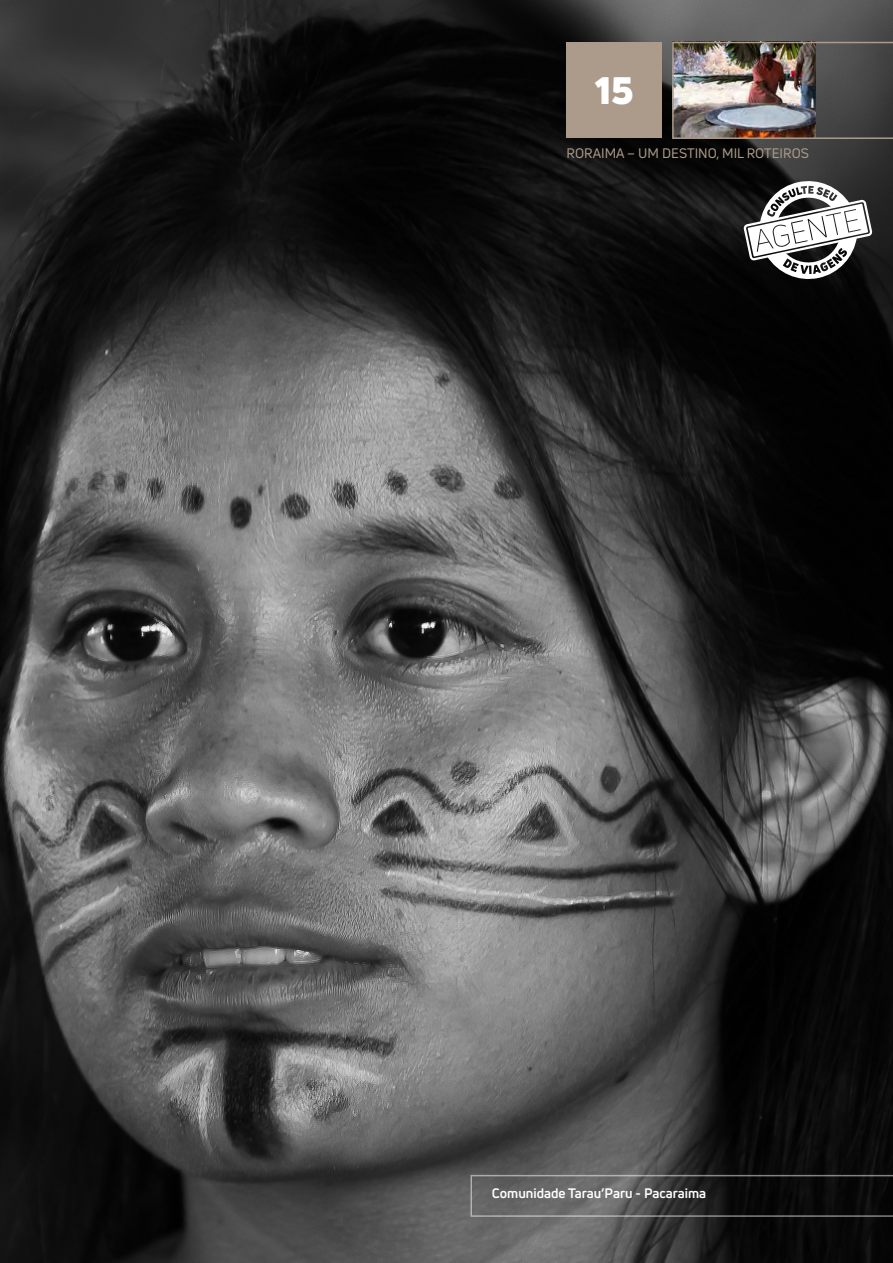
<style>
.page{position:relative;width:893px;height:1263px;background:#fff}
.page>*{position:absolute;margin:0;border:0;box-sizing:border-box;transform-origin:0 0}
.t1{font:900 37.5px "Uni Neue";color:#fff}
.t2{font:700 13.5px "Uni Neue";color:#fff}
.t3{font:13.5px "Uni Neue";color:#ac9b8b}
</style>
<div class="page">
<img style="left:0;top:0;width:893px;height:1263px">
<div style="left:567px;top:43px;width:95px;height:95px;background:#ac9b8b"></div>
<img style="left:672px;top:42px;width:221px;height:97px">
<svg style="left:470px;top:1175px;width:423px;height:42px;background:#3e3e3e"></svg>
<svg style="left:743px;top:178px;width:129px;height:104px"></svg>
<h1 class="t1" style="left:595px;top:64px;width:40px">15</h1>
<p class="t3" style="left:567px;top:144px;width:244px">RORAIMA – UM DESTINO, MIL ROTEIROS</p>
<p class="t2" style="left:492px;top:1184px;width:216px">Comunidade Tarau’Paru - Pacaraima</p>
</div>
